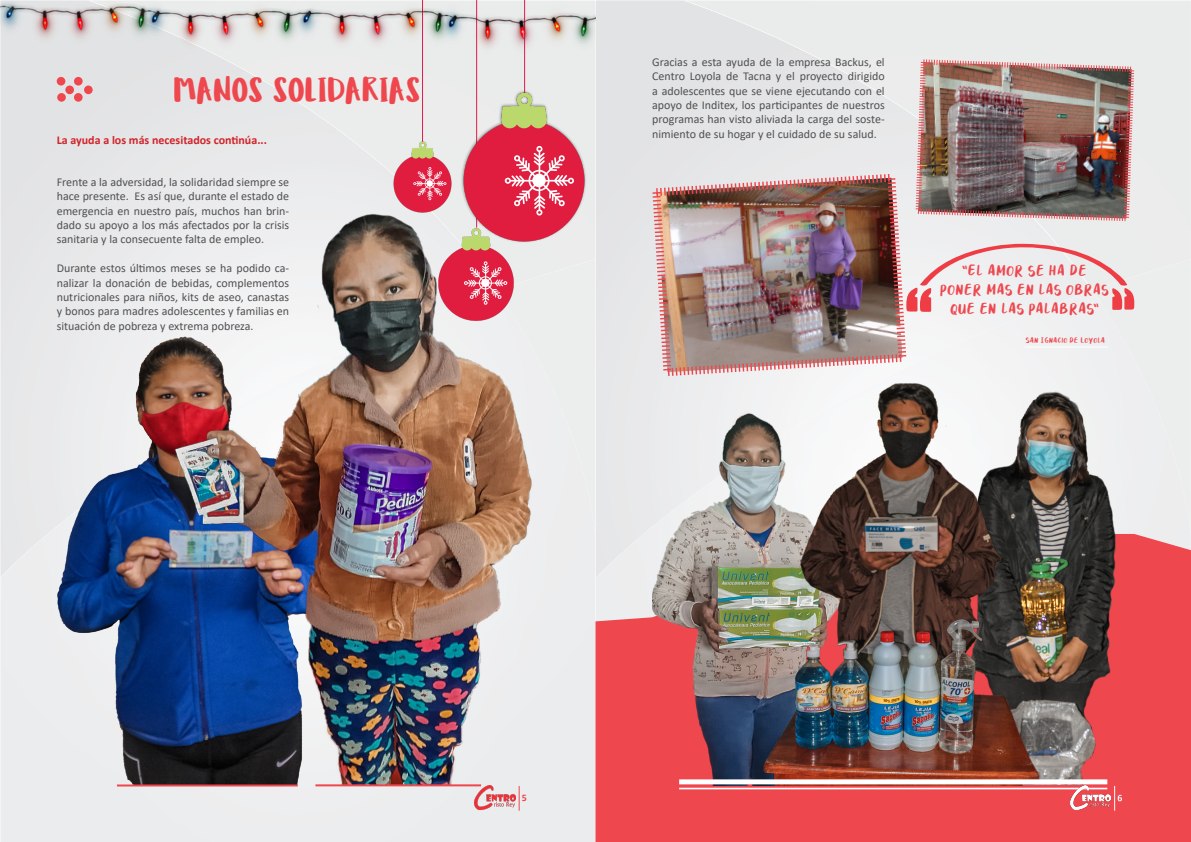
<style>
.page{position:relative;width:1191px;height:842px;background:#fff}
.page>*{position:absolute;margin:0;border:0;box-sizing:border-box;transform-origin:0 0}
.t1{font:35px "Ludicrous";color:#ef474e}
.t2{font:22px/19px "Nothing For You 4";color:#ef474e;text-align:center;scale:.87 1}
.t3{font:12px/14.4px "Calibri";color:#505052;text-align:justify}
.t4{font:700 12px "Calibri";color:#d1232a}
.t5{font:11px "Nothing For You 4";color:#ef474e;scale:.87 1}
.t6{font:700 10px "Calibri";color:#ef474e}
.t7{font:700 10px "Calibri";color:#fff}
</style>
<div class="page">
<div style="left:0;top:0;width:684px;height:551px;background:#e5e6e7"></div>
<img style="left:622px;top:522px;width:30px;height:12px">
<div style="left:1092px;top:259px;width:99px;height:275px;background:#eceeed"></div>
<svg style="left:595px;top:259px;width:1px;height:118px"></svg>
<div style="left:357px;top:536px;width:238px;height:306px;background:#ebeced"></div>
<img style="left:27px;top:522px;width:25px;height:30px">
<div style="left:89px;top:81px;width:506px;height:233px;background:#e8e8e9"></div>
<div style="left:539px;top:259px;width:56px;height:277px;background:#eceeed"></div>
<img style="left:52px;top:314px;width:91px;height:471px">
<svg style="left:595px;top:534px;width:596px;height:308px;fill:#ef474e"></svg>
<img style="left:1092px;top:384px;width:42px;height:400px">
<img style="left:143px;top:159px;width:396px;height:626px">
<img style="left:652px;top:405px;width:59px;height:380px">
<div style="left:57px;top:77px;width:8px;height:9px;background:#ef474e;border-radius:50%"></div>
<div style="left:57px;top:93px;width:9px;height:9px;background:#ef474e;border-radius:50%"></div>
<div style="left:65px;top:86px;width:9px;height:8px;background:#ef474e;border-radius:50%"></div>
<div style="left:74px;top:77px;width:9px;height:9px;background:#ef474e;border-radius:50%"></div>
<div style="left:74px;top:93px;width:9px;height:9px;background:#ef474e;border-radius:50%"></div>
<div style="left:84px;top:86px;width:9px;height:8px;background:#ef474e;border-radius:50%"></div>
<img style="left:711px;top:312px;width:381px;height:473px">
<img style="left:651px;top:172px;width:256px;height:206px">
<img style="left:914px;top:58px;width:221px;height:164px">
<div style="left:679px;top:779px;width:428px;height:5px;background:#fff"></div>
<hr style="left:679px;top:788px;width:428px;height:1px;background:#fff">
<svg style="left:906px;top:242px;width:228px;height:70px"></svg>
<hr style="left:1025px;top:346px;width:82px;height:1px;background:#fff">
<img style="left:389px;top:137px;width:63px;height:80px">
<img style="left:432px;top:221px;width:89px;height:106px">
<hr style="left:422px;top:0;width:1px;height:142px;background:#e41b4a">
<img style="left:452px;top:81px;width:143px;height:171px">
<img style="left:0;top:0;width:595px;height:81px">
<hr style="left:315px;top:784px;width:166px;height:2px;background:#ef474e">
<hr style="left:117px;top:784px;width:181px;height:2px;background:#ef474e">
<img style="left:475px;top:785px;width:40px;height:25px">
<svg style="left:518px;top:786px;width:1px;height:25px"></svg>
<img style="left:1070px;top:785px;width:41px;height:25px">
<svg style="left:1114px;top:786px;width:1px;height:25px"></svg>
<p class="t1" style="left:175px;top:68px;width:248px">MANOS SOLIDARIAS</p>
<p class="t4" style="left:57px;top:132px;width:212px">La ayuda a los más necesitados continúa...</p>
<p class="t3" style="left:57px;top:174px;width:234px">Frente a la adversidad, la solidaridad siempre se hace presente. Es así que, durante el estado de emergencia en nuestro país, muchos han brin&shy;dado su apoyo a los más afectados por la crisis sanitaria y la consecuente falta de empleo.</p>
<p class="t3" style="left:57px;top:261px;width:234px">Durante estos últimos meses se ha podido ca&shy;nalizar la donación de bebidas, complementos nutricionales para niños, kits de aseo, canastas y bonos para madres adolescentes y familias en situación de pobreza y extrema pobreza.</p>
<p class="t3" style="left:652px;top:54px;width:234px">Gracias a esta ayuda de la empresa Backus, el Centro Loyola de Tacna y el proyecto dirigido a adolescentes que se viene ejecutando con el apoyo de Inditex, los participantes de nuestros programas han visto aliviada la carga del soste&shy;nimiento de su hogar y el cuidado de su salud.</p>
<p class="t2" style="left:962px;top:261px;width:144px">“El amor se ha de</p>
<p class="t2" style="left:940px;top:280px;width:196px">poner más en las obras que en las palabras”</p>
<p class="t5" style="left:1025px;top:336px;width:93px">San Ignacio de Loyola</p>
<p class="t6" style="left:522px;top:791px;width:7px">5</p>
<p class="t7" style="left:1117px;top:791px;width:7px">6</p>
</div>
